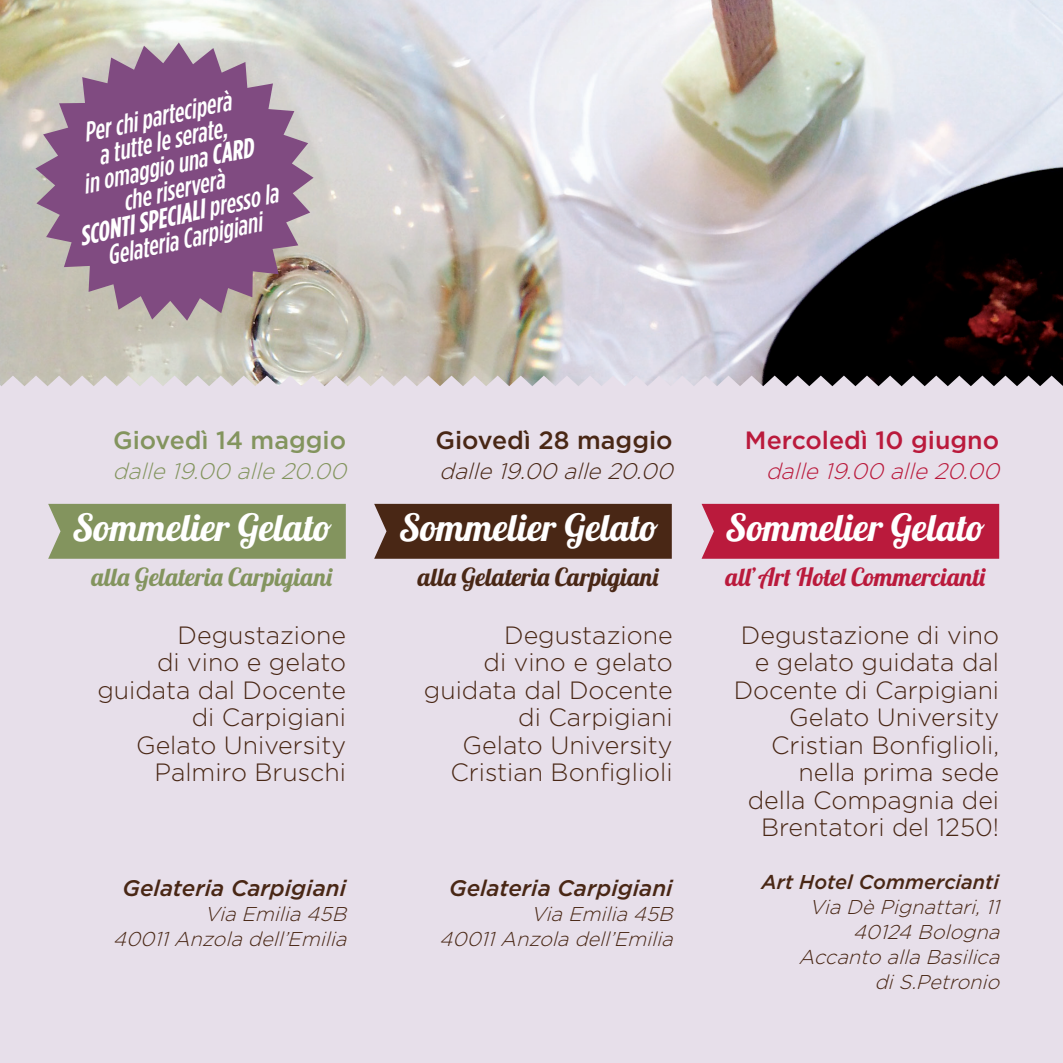
<style>
.page{position:relative;width:1063px;height:1063px;background:#e7dfea}
.page>*{position:absolute;margin:0;border:0;box-sizing:border-box;transform-origin:0 0}
.t1{font:37.5px "Lobster 1.4";color:#fff}
.t2{font:italic 500 condensed 27.5px "Gotham HTF";color:#fff}
.t3{font:italic 700 condensed 27.5px "Gotham HTF";color:#fff}
.t4{font:300 25px/27.5px "Gotham HTF";color:#492715;text-align:right}
.t5{font:25px "Lobster 1.4";color:#ba1a3c}
.t6{font:25px "Lobster 1.4";letter-spacing:.03em;color:#83945e}
.t7{font:25px "Lobster 1.4";letter-spacing:.03em;color:#492715}
.t8{font:500 25px "Gotham HTF";color:#ba1a3c}
.t9{font:500 25px "Gotham HTF";color:#83945e}
.t10{font:500 25px "Gotham HTF";color:#492715}
.t11{font:italic 500 22.5px "Gotham HTF";color:#492715}
.t12{font:italic 300 22.5px "Gotham";color:#83945e}
.t13{font:italic 300 22.5px "Gotham";color:#492715}
.t14{font:italic 300 22.5px "Gotham";color:#ba1a3c}
.t15{font:italic 300 20px "Gotham";color:#492715}
.t16{font:italic 500 20px "Gotham HTF";color:#492715}
.s1{font-weight:700}
.s2{font-weight:500}
</style>
<div class="page">
<img style="left:0;top:0;width:1063px;height:376px">
<svg style="left:0;top:376px;width:1063px;height:11px"></svg>
<svg style="left:35px;top:43px;width:279px;height:278px;background:#977293"></svg>
<div style="left:48px;top:504px;width:298px;height:55px;background:#83945e"></div>
<div style="left:374px;top:504px;width:298px;height:55px;background:#492715"></div>
<div style="left:702px;top:504px;width:297px;height:55px;background:#ba1a3c"></div>
<p class="t2" style="left:80px;top:117px;width:152px;rotate:-12deg">Per chi parteciperà</p>
<p class="t2" style="left:95px;top:140px;width:132px;rotate:-12deg">a tutte le serate,</p>
<p class="t2" style="left:80px;top:169px;width:175px;rotate:-12deg">in omaggio una <span class="s1">CARD</span></p>
<p class="t2" style="left:119px;top:186px;width:105px;rotate:-12deg">che riserverà</p>
<p class="t3" style="left:76px;top:221px;width:204px;rotate:-12deg">SCONTI SPECIALI <span class="s2">presso la</span></p>
<p class="t2" style="left:104px;top:240px;width:159px;rotate:-12deg">Gelateria Carpigiani</p>
<p class="t9" style="left:113px;top:426px;width:234px">Giovedì 14 maggio</p>
<p class="t12" style="left:113px;top:457px;width:242px">dalle19.00 alle20.00</p>
<p class="t1" style="left:73px;top:504px;width:261px">Sommelier Gelato</p>
<p class="t6" style="left:91px;top:561px;width:242px">alla Gelateria Carpigiani</p>
<p class="t4" style="left:178px;top:621px;width:170px">Degustazione</p>
<p class="t4" style="left:157px;top:648px;width:191px">di vino e gelato</p>
<p class="t4" style="left:97px;top:676px;width:250px">guidata dal Docente</p>
<p class="t4" style="left:192px;top:703px;width:156px">di Carpigiani</p>
<p class="t4" style="left:136px;top:731px;width:212px">Gelato University<br>Palmiro Bruschi</p>
<p class="t11" style="left:123px;top:876px;width:225px">Gelateria Carpigiani</p>
<p class="t15" style="left:204px;top:902px;width:150px">ViaEmilia45B</p>
<p class="t15" style="left:113px;top:927px;width:241px">40011Anzoladell’Emilia</p>
<p class="t10" style="left:436px;top:426px;width:239px">Giovedì 28 maggio</p>
<p class="t13" style="left:439px;top:457px;width:242px">dalle19.00 alle20.00</p>
<p class="t1" style="left:399px;top:504px;width:261px">Sommelier Gelato</p>
<p class="t7" style="left:418px;top:561px;width:242px">alla Gelateria Carpigiani</p>
<p class="t4" style="left:504px;top:621px;width:170px">Degustazione</p>
<p class="t4" style="left:484px;top:648px;width:191px">di vino e gelato</p>
<p class="t4" style="left:424px;top:676px;width:250px">guidata dal Docente</p>
<p class="t4" style="left:518px;top:703px;width:156px">di Carpigiani</p>
<p class="t4" style="left:463px;top:731px;width:212px">Gelato University</p>
<p class="t4" style="left:450px;top:758px;width:224px">Cristian Bonfiglioli</p>
<p class="t11" style="left:449px;top:876px;width:225px">Gelateria Carpigiani</p>
<p class="t15" style="left:531px;top:902px;width:150px">ViaEmilia45B</p>
<p class="t15" style="left:439px;top:927px;width:241px">40011Anzoladell’Emilia</p>
<p class="t8" style="left:745px;top:426px;width:256px">Mercoledì 10 giugno</p>
<p class="t14" style="left:766px;top:457px;width:242px">dalle19.00 alle20.00</p>
<p class="t1" style="left:726px;top:504px;width:261px">Sommelier Gelato</p>
<p class="t5" style="left:726px;top:561px;width:261px">all’Art Hotel Commercianti</p>
<p class="t4" style="left:734px;top:621px;width:267px">Degustazione di vino e gelato guidata dal<br>Docente di Carpigiani</p>
<p class="t4" style="left:748px;top:703px;width:253px">Gelato University<br>Cristian Bonfiglioli, nella prima sede della Compagnia dei<br>Brentatori del 1250!</p>
<p class="t16" style="left:762px;top:870px;width:239px">Art Hotel Commercianti</p>
<p class="t15" style="left:809px;top:894px;width:198px">ViaDèPignattari,11</p>
<p class="t15" style="left:853px;top:919px;width:155px">40124 Bologna</p>
<p class="t15" style="left:799px;top:944px;width:209px">Accanto allaBasilica</p>
<p class="t15" style="left:874px;top:969px;width:133px">diS.Petronio</p>
</div>
